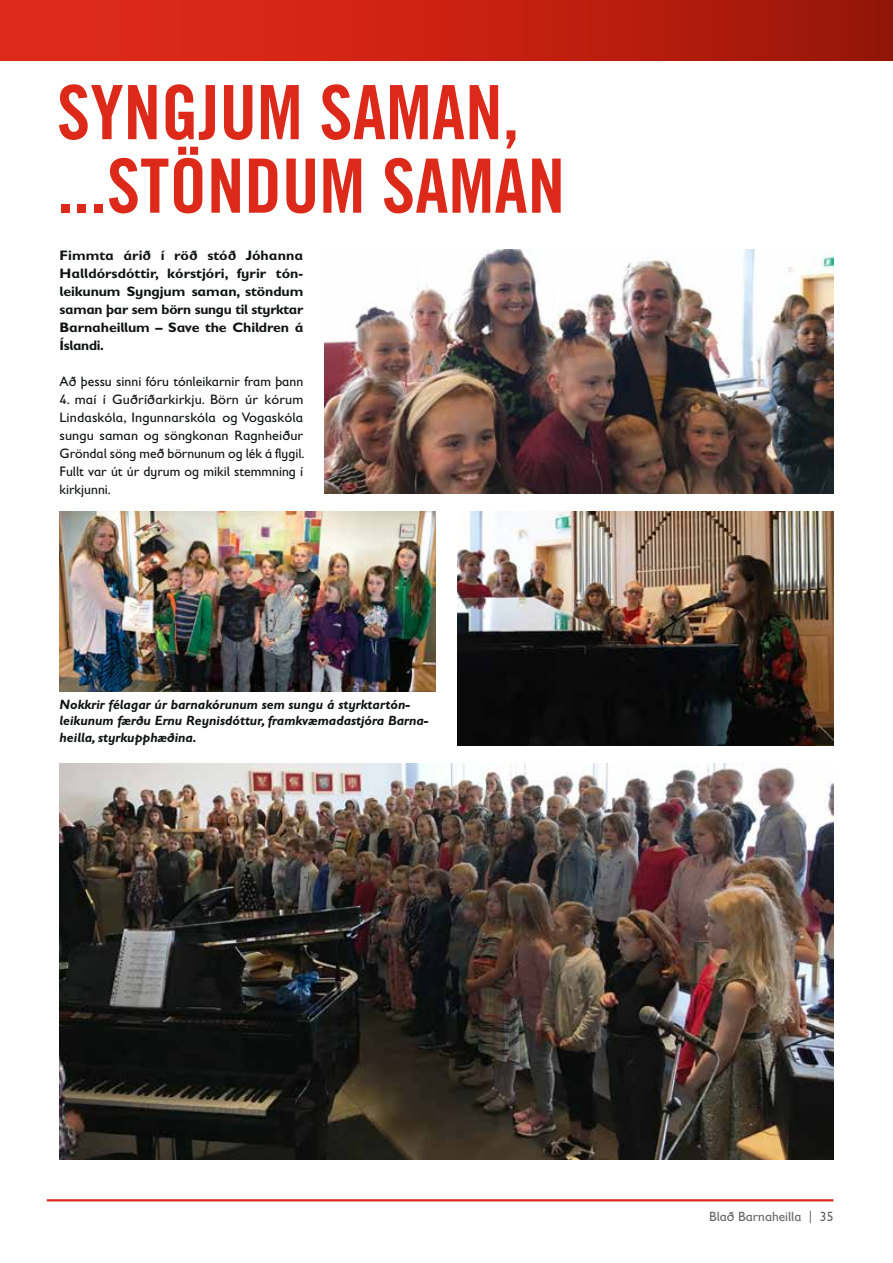
<style>
.page{position:relative;width:893px;height:1263px;background:#fff}
.page>*{position:absolute;margin:0;border:0;box-sizing:border-box;transform-origin:0 0}
.t1{font:75px/73.5px "Trade Gothic LT Std Bd Cn 20";color:#dc291a}
.t2{font:13.8px/18px "Gill Sans Infant Std";color:#111212;text-align:justify}
.t3{font:700 13.8px/18px "Gill Sans Infant Std";letter-spacing:-.015em;color:#111212;text-align:justify}
.t4{font:italic 700 13.5px/16.5px "Gill Sans Infant Std";color:#111212}
.t5{font:13.5px "Gill Sans Infant Std";color:#676767}
</style>
<div class="page">
<hr style="left:47px;top:1199px;width:786px;height:2px;background:#dc291a">
<img style="left:325px;top:250px;width:508px;height:244px">
<img style="left:60px;top:512px;width:376px;height:180px">
<img style="left:457px;top:512px;width:376px;height:234px">
<div style="left:0;top:0;width:893px;height:61px;background:linear-gradient(to right,#ea2b1c,#9f1608)"></div>
<img style="left:60px;top:764px;width:773px;height:396px">
<h1 class="t1" style="left:57px;top:75px;width:510px">SYNGJUM SAMAN, ...STÖNDUM SAMAN</h1>
<p class="t3" style="left:60px;top:246px;width:245px">Fimmta árið í röð stóð Jóhanna Halldórsdóttir, kórstjóri, fyrir tón&shy;leikunum Syngjum saman, stöndum saman þar sem börn sungu til styrktar Barnaheillum – Save the Children á Íslandi.</p>
<p class="t2" style="left:60px;top:372px;width:245px">Að þessu sinni fóru tónleikarnir fram þann</p>
<p class="t2" style="left:60px;top:390px;width:247px">4. maí í Guðríðarkirkju. Börn úr kórum Lindaskóla, Ingunnarskóla og Vogaskóla sungu saman og söngkonan Ragnheiður Gröndal söng með börnunum og lék á flygil.<br>Fullt var út úr dyrum og mikil stemmning í kirkjunni.</p>
<p class="t4" style="left:60px;top:696px;width:371px">Nokkrir félagar úr barnakórunum sem sungu á styrktartón&shy;leikunum færðu Ernu Reynisdóttur, framkvæmadastjóra Barna&shy;heilla, styrkupphæðina.</p>
<p class="t5" style="left:709px;top:1209px;width:126px">Blað Barnaheilla | 35</p>
</div>
